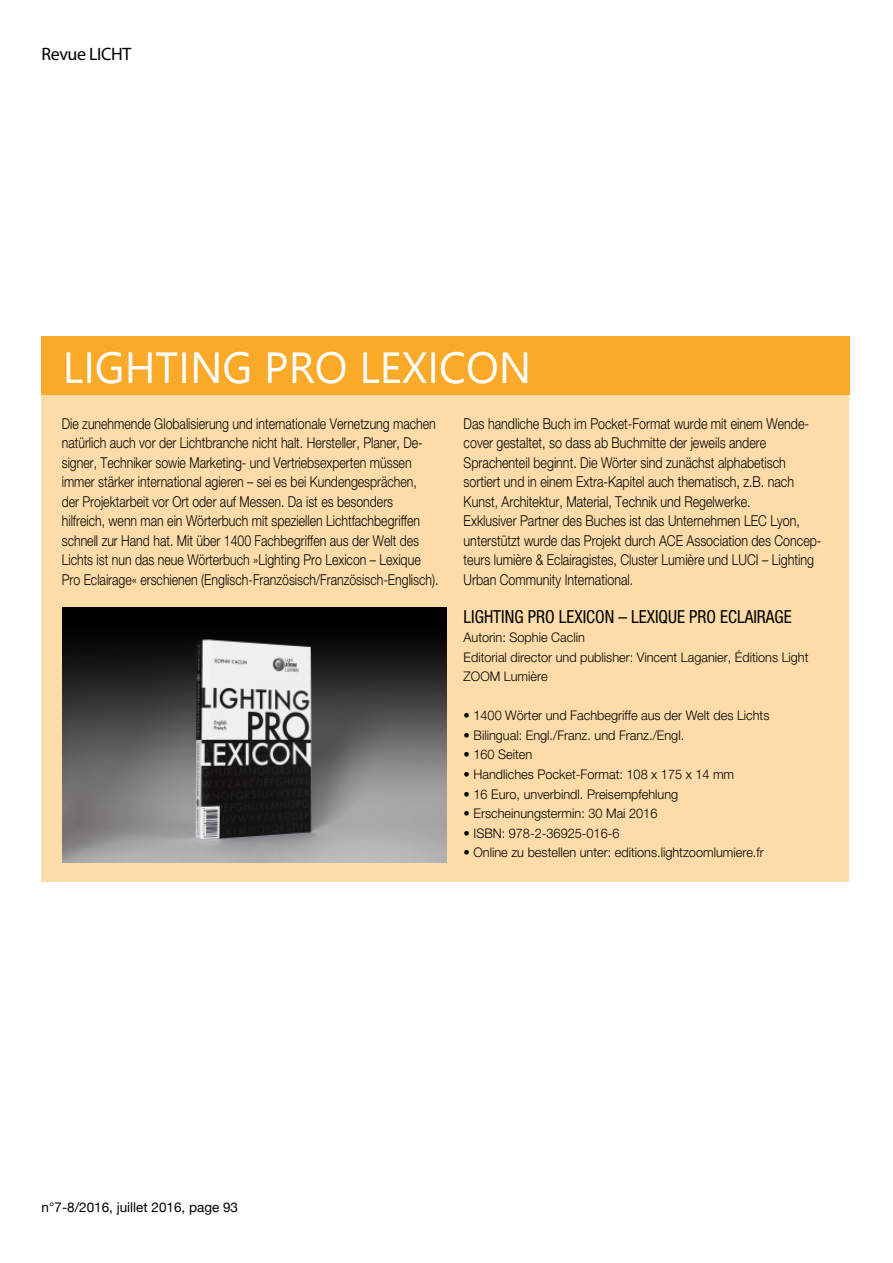
<style>
.page{position:relative;width:893px;height:1263px;background:#fff}
.page>*{position:absolute;margin:0;border:0;box-sizing:border-box;transform-origin:0 0}
.t1{font:condensed 18px "Helvetica Neue LT Std";color:#000001;scale:.96 1}
.t2{font:18px "Myriad Pro";letter-spacing:-.025em;color:#000001}
.t3{font:300 15px/19.5px "Helvetica Neue LT Std";color:#000001;scale:.82 1}
.t4{font:300 15px/19.5px "Helvetica Neue LT Std";color:#000001;scale:.83 1}
.t5{font:13.5px "Helvetica Neue";color:#000001}
.t6{font:300 13.2px/19.5px "Helvetica Neue LT Std";color:#000001;scale:.96 1}
</style>
<div class="page">
<div style="left:42px;top:395px;width:807px;height:487px;background:#fddca9"></div>
<div style="left:42px;top:336px;width:808px;height:59px;background:#faa928"></div>
<img style="left:63px;top:607px;width:383px;height:256px">
<p class="t2" style="left:42px;top:43px;width:91px">Revue LICHT</p>
<p class="t3" style="left:62px;top:413px;width:461px">Die zunehmende Globalisierung und internationale Vernetzung machen natürlich auch vor der Lichtbranche nicht halt. Hersteller, Planer, De&shy;signer, Techniker sowie Marketing- und Vertriebsexperten müssen immer stärker international agieren – sei es bei Kundengesprächen,<br>der Projektarbeit vor Ort oder auf Messen. Da ist es besonders hilfreich, wenn man ein Wörterbuch mit speziellen Lichtfachbegriffen schnell zur Hand hat. Mit über 1400 Fachbegriffen aus der Welt des Lichts ist nun das neue Wörterbuch »Lighting Pro Lexicon – Lexique Pro Eclairage« erschienen (Englisch-Französisch/Französisch-Englisch).</p>
<p class="t4" style="left:464px;top:413px;width:433px">Das handliche Buch im Pocket-Format wurde mit einem Wende&shy;cover gestaltet, so dass ab Buchmitte der jeweils andere Sprachenteil beginnt. Die Wörter sind zunächst alphabetisch sortiert und in einem Extra-Kapitel auch thematisch, z.B. nach Kunst, Architektur, Material, Technik und Regelwerke.<br>Exklusiver Partner des Buches ist das Unternehmen LEC Lyon, unterstützt wurde das Projekt durch ACE Association des Concep&shy;teurs lumière &amp; Eclairagistes, Cluster Lumière und LUCI – Lighting Urban Community International.</p>
<p class="t1" style="left:464px;top:606px;width:343px">LIGHTING PRO LEXICON – LEXIQUE PRO ECLAIRAGE</p>
<p class="t6" style="left:464px;top:627px;width:361px">Autorin: Sophie Caclin<br>Editorial director und publisher: Vincent Laganier, Éditions Light<br>ZOOM Lumière</p>
<p class="t6" style="left:464px;top:706px;width:320px">• 1400 Wörter und Fachbegriffe aus der Welt des Lichts</p>
<p class="t6" style="left:464px;top:725px;width:231px">• Bilingual: Engl./Franz. und Franz./Engl.</p>
<p class="t6" style="left:464px;top:745px;width:73px">• 160 Seiten</p>
<p class="t6" style="left:464px;top:764px;width:283px">• Handliches Pocket-Format: 108 x 175 x 14 mm</p>
<p class="t6" style="left:464px;top:784px;width:225px">• 16 Euro, unverbindl. Preisempfehlung</p>
<p class="t6" style="left:464px;top:803px;width:203px">• Erscheinungstermin: 30 Mai 2016</p>
<p class="t6" style="left:464px;top:823px;width:164px">• ISBN: 978-2-36925-016-6</p>
<p class="t6" style="left:464px;top:842px;width:314px">• Online zu bestellen unter: editions.lightzoomlumiere.fr</p>
<p class="t5" style="left:42px;top:1199px;width:198px">n°7-8/2016, juillet 2016, page 93</p>
</div>
